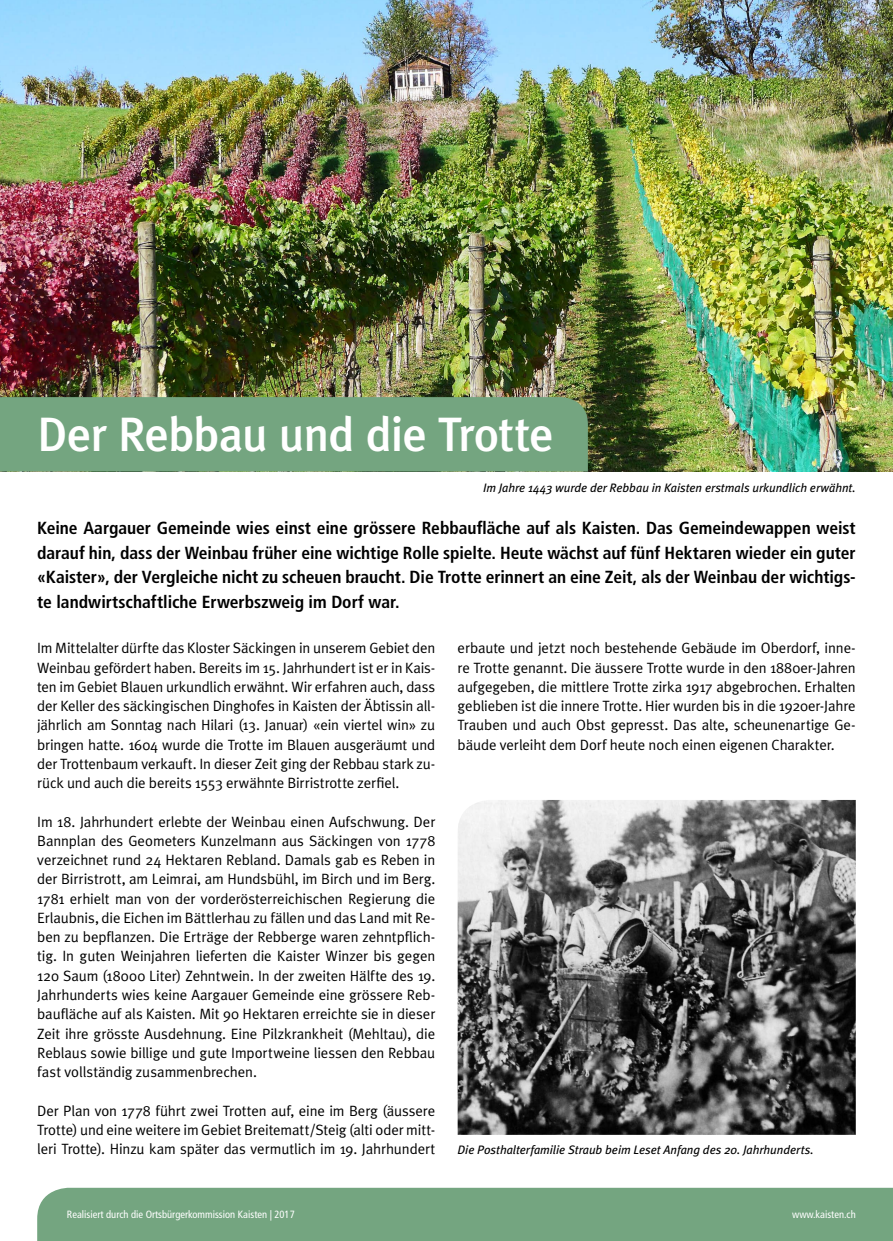
<style>
.page{position:relative;width:893px;height:1241px;background:#fff}
.page>*{position:absolute;margin:0;border:0;box-sizing:border-box;transform-origin:0 0}
.Titel{font:500 48.12px "Meta Plus";letter-spacing:-.02em;color:#fff}
.Lead{font:700 condensed 17.5px/24.5px "Frutiger LT Std";color:#000;text-align:justify}
.Grundtext{font:14.88px/19.2px "Meta Plus Normal";letter-spacing:-.01em;color:#000;text-align:justify}
.Legende_oben{font:italic 12.25px "Meta Plus";color:#000}
.Legende_unten{font:italic 12.25px "Meta Plus";letter-spacing:-.005em;color:#000}
.t1{font:condensed 10.5px "Frutiger LT Std";color:#fff}
</style>
<div class="page">
<img style="left:0;top:0;width:893px;height:471px">
<div style="left:0;top:397px;width:588px;height:74px;background:#74a580"></div>
<div style="left:37px;top:1187px;width:856px;height:53px;background:#74a580"></div>
<img style="left:458px;top:799px;width:398px;height:335px">
<p class="Titel" style="left:37px;top:406px;width:518px">Der Rebbau und die Trotte</p>
<p class="Legende_oben" style="left:483px;top:480px;width:374px">Im Jahre 1443 wurde der Rebbau in Kaisten erstmals urkundlich erwähnt.</p>
<p class="Lead" style="left:37px;top:516px;width:820px">Keine Aargauer Gemeinde wies einst eine grössere Rebbaufläche auf als Kaisten. Das Gemeindewappen weist darauf hin, dass der Weinbau früher eine wichtige Rolle spielte. Heute wächst auf fünf Hektaren wieder ein guter «Kaister», der Vergleiche nicht zu scheuen braucht. Die Trotte erinnert an eine Zeit, als der Weinbau der wichtigs&shy;te landwirtschaftliche Erwerbszweig im Dorf war.</p>
<p class="Grundtext" style="left:37px;top:638px;width:400px">Im Mittelalter dürfte das Kloster Säckingen in unserem Gebiet den Weinbau gefördert haben. Bereits im 15. Jahrhundert ist er in Kais&shy;ten im Gebiet Blauen urkundlich erwähnt. Wir erfahren auch, dass der Keller des säckingischen Dinghofes in Kaisten der Äbtissin all&shy;jährlich am Sonntag nach Hilari (13. Januar) «ein viertel win» zu bringen hatte. 1604 wurde die Trotte im Blauen ausgeräumt und der Trottenbaum verkauft. In dieser Zeit ging der Rebbau stark zu&shy;rück und auch die bereits 1553 erwähnte Birristrotte zerfiel.</p>
<p class="Grundtext" style="left:37px;top:811px;width:400px">Im 18. Jahrhundert erlebte der Weinbau einen Aufschwung. Der Bannplan des Geometers Kunzelmann aus Säckingen von 1778 verzeichnet rund 24 Hektaren Rebland. Damals gab es Reben in der Birristrott, am Leimrai, am Hundsbühl, im Birch und im Berg.<br>1781 erhielt man von der vorderösterreichischen Regierung die Erlaubnis, die Eichen im Bättlerhau zu fällen und das Land mit Re&shy;ben zu bepflanzen. Die Erträge der Rebberge waren zehntpflich&shy;tig. In guten Weinjahren lieferten die Kaister Winzer bis gegen 120 Saum (18000 Liter) Zehntwein. In der zweiten Hälfte des 19.<br>Jahrhunderts wies keine Aargauer Gemeinde eine grössere Reb&shy;baufläche auf als Kaisten. Mit 90 Hektaren erreichte sie in dieser Zeit ihre grösste Ausdehnung. Eine Pilzkrankheit (Mehltau), die Reblaus sowie billige und gute Importweine liessen den Rebbau fast vollständig zusammenbrechen.</p>
<p class="Grundtext" style="left:37px;top:1100px;width:400px">Der Plan von 1778 führt zwei Trotten auf, eine im Berg (äussere Trotte) und eine weitere im Gebiet Breitematt/Steig (alti oder mitt&shy;leri Trotte). Hinzu kam später das vermutlich im 19. Jahrhundert</p>
<p class="Grundtext" style="left:458px;top:638px;width:400px">erbaute und jetzt noch bestehende Gebäude im Oberdorf, inne&shy;re Trotte genannt. Die äussere Trotte wurde in den 1880er-Jahren aufgegeben, die mittlere Trotte zirka 1917 abgebrochen. Erhalten geblieben ist die innere Trotte. Hier wurden bis in die 1920er-Jahre Trauben und auch Obst gepresst. Das alte, scheunenartige Ge&shy;bäude verleiht dem Dorf heute noch einen eigenen Charakter.</p>
<p class="Legende_unten" style="left:458px;top:1142px;width:357px">Die Posthalterfamilie Straub beim Leset Anfang des 20. Jahrhunderts.</p>
<p class="t1" style="left:67px;top:1208px;width:229px">Realisiert durch die Ortsbürgerkommission Kaisten | 2017</p>
<p class="t1" style="left:792px;top:1208px;width:65px">www.kaisten.ch</p>
</div>
